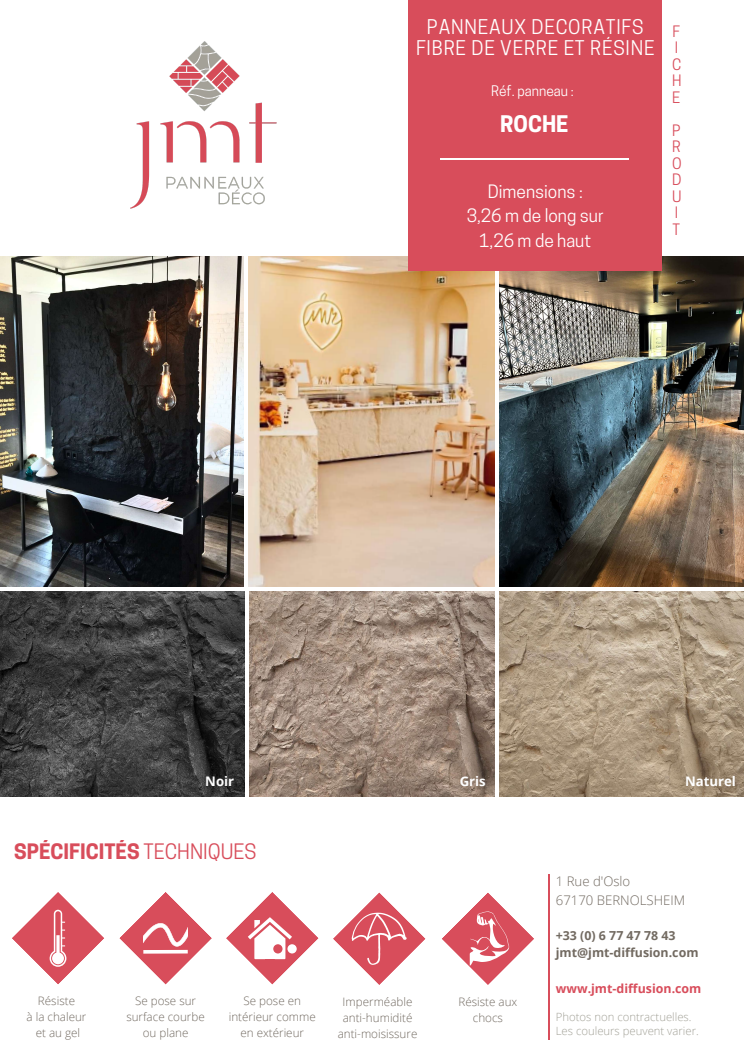
<style>
.page{position:relative;width:744px;height:1053px;background:#fff}
.page>*{position:absolute;margin:0;border:0;box-sizing:border-box;transform-origin:0 0}
.t1{font:700 21.48px "Cooper Hewitt";color:#fff}
.t2{font:700 20px "Cooper Hewitt";color:#d84d5b}
.t3{font:19.04px/21.3px "Cooper Hewitt";letter-spacing:.04em;color:#fff;text-align:center}
.t4{font:17.32px/24.2px "Cooper Hewitt";color:#fff;text-align:center}
.t5{font:14.8px/16.5px "Cooper Hewitt";color:#d84d5b}
.t6{font:13.72px "Cooper Hewitt";color:#fff}
.t7{font:300 13.2px/18.3px "Open Sans";color:#726a61}
.t8{font:700 13.2px "Open Sans";color:#fff}
.t9{font:700 12.4px/17.1px "Open Sans";color:#726a61}
.t10{font:700 12.4px "Open Sans";color:#d84d5b}
.t11{font:300 11.64px/16.2px "Open Sans";color:#726a61;text-align:center}
.t12{font:300 11.32px/13.5px "Open Sans";color:#a3a298}
.s1{font-weight:400}
</style>
<div class="page">
<svg style="left:12px;top:892px;width:92px;height:92px"></svg>
<svg style="left:119px;top:892px;width:93px;height:92px"></svg>
<svg style="left:226px;top:892px;width:93px;height:92px"></svg>
<div style="left:264px;top:945px;width:14px;height:14px;background:#fff"></div>
<div style="left:273px;top:944px;width:10px;height:9px;background:#d84d5b;border-radius:50%"></div>
<div style="left:287px;top:944px;width:10px;height:9px;background:#fff;border-radius:50%"></div>
<svg style="left:333px;top:892px;width:93px;height:93px"></svg>
<svg style="left:442px;top:893px;width:92px;height:92px"></svg>
<img style="left:249px;top:257px;width:245px;height:329px">
<img style="left:500px;top:257px;width:244px;height:329px">
<div style="left:409px;top:0;width:253px;height:270px;background:#d84d5b"></div>
<hr style="left:440px;top:159px;width:189px;height:1px;background:#fff">
<img style="left:0;top:591px;width:245px;height:205px">
<img style="left:250px;top:591px;width:244px;height:205px">
<img style="left:500px;top:591px;width:244px;height:205px">
<img style="left:0;top:257px;width:244px;height:329px">
<img style="left:130px;top:41px;width:147px;height:168px">
<hr style="left:548px;top:874px;width:2px;height:165px;background:#d84d5b">
<h3 class="t3" style="left:416px;top:19px;width:240px">PANNEAUX DECORATIFS<br>FIBRE DE VERRE ET RÉSINE</h3>
<p class="t6" style="left:491px;top:86px;width:84px">Réf. panneau :</p>
<h1 class="t1" style="left:500px;top:116px;width:70px">ROCHE</h1>
<h3 class="t4" style="left:467px;top:182px;width:139px">Dimensions :<br>3,26 m de long sur<br>1,26 m de haut</h3>
<p class="t5" style="left:672px;top:25px;width:11px">F<br>I<br>C<br>H<br>E</p>
<p class="t5" style="left:672px;top:124px;width:11px">P<br>R<br>O<br>D<br>U<br>I<br>T</p>
<p class="t8" style="left:205px;top:772px;width:30px">Noir</p>
<p class="t8" style="left:460px;top:772px;width:28px">Gris</p>
<p class="t8" style="left:685px;top:772px;width:52px">Naturel</p>
<h2 class="t2" style="left:14px;top:843px;width:244px">SPÉCIFICITÉS <span class="s1">TECHNIQUES</span></h2>
<p class="t11" style="left:27px;top:991px;width:62px">Résiste<br>à la chaleur et au gel</p>
<p class="t11" style="left:126px;top:991px;width:80px">Se pose sur surface courbe ou plane</p>
<p class="t11" style="left:229px;top:991px;width:89px">Se pose en intérieur comme en extérieur</p>
<p class="t11" style="left:338px;top:992px;width:81px">Imperméable anti-humidité anti-moisissure</p>
<p class="t11" style="left:458px;top:992px;width:60px">Résiste aux chocs</p>
<p class="t7" style="left:556px;top:872px;width:131px">1 Rue d'Oslo<br>67170 BERNOLSHEIM</p>
<p class="t9" style="left:556px;top:926px;width:144px">+33 (0) 6 77 47 78 43 jmt@jmt-diffusion.com</p>
<p class="t10" style="left:556px;top:979px;width:147px">www.jmt-diffusion.com</p>
<p class="t12" style="left:556px;top:1010px;width:144px">Photos non contractuelles.<br>Les couleurs peuvent varier.</p>
</div>
